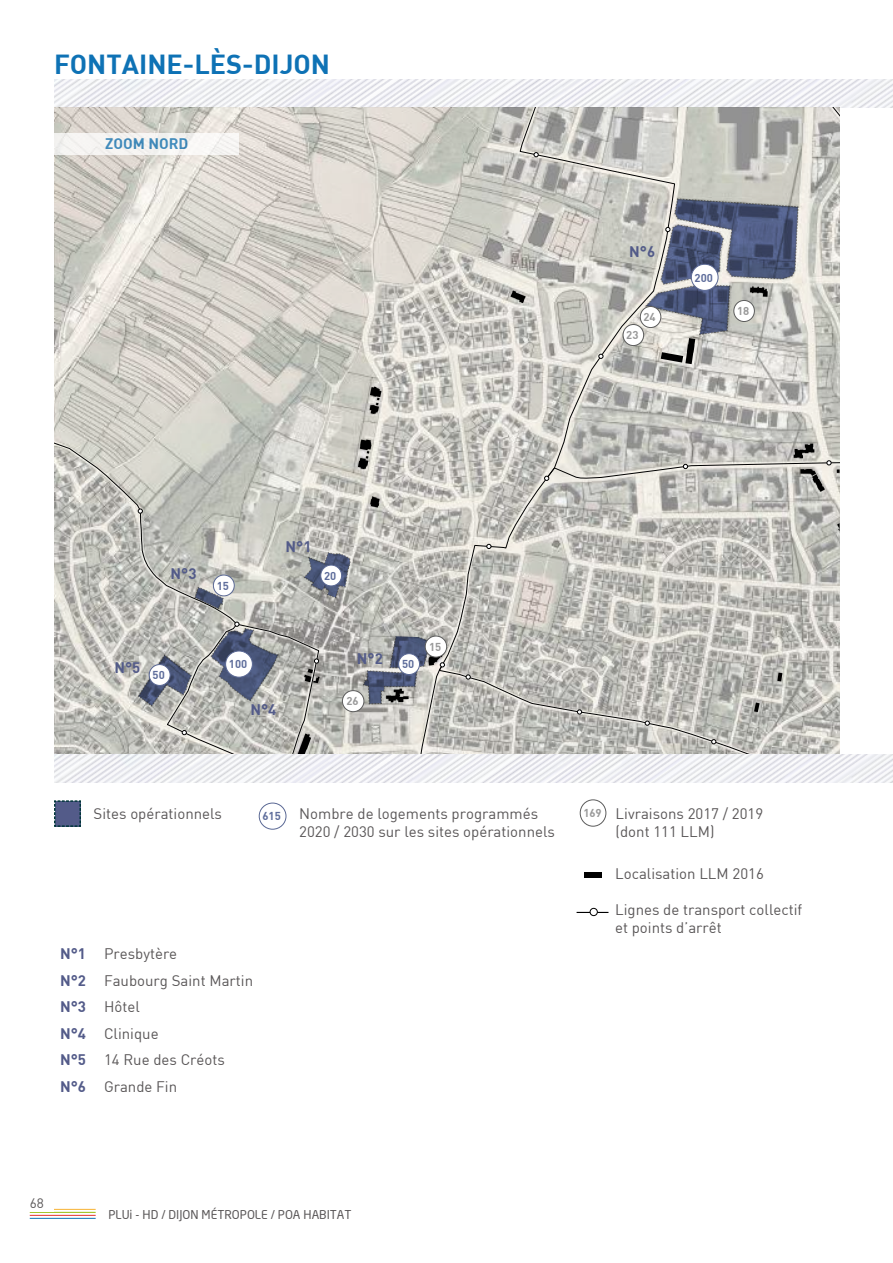
<style>
.page{position:relative;width:893px;height:1263px;background:#fff}
.page>*{position:absolute;margin:0;border:0;box-sizing:border-box;transform-origin:0 0}
.t1{font:700 27px "DIN";color:#0e72b5}
.t2{font:15px/26.5px "DIN";color:#5a5758}
.t3{font:700 15px/26.5px "DIN";color:#535b89;text-align:justify}
.t4{font:700 15px "DIN";color:#0e72b5}
.t5{font:13.5px "DIN";color:#5a5758}
.t6{font:12px "Neo Sans";color:#5a5758}
.t7{font:700 11.25px "DIN";color:#5e6d9b}
.t8{font:700 11.25px "DIN";color:#999}
</style>
<div class="page">
<img style="left:55px;top:80px;width:838px;height:28px">
<hr style="left:53px;top:1209px;width:43px;height:1px;background:#f8b333">
<hr style="left:30px;top:1212px;width:66px;height:1px;background:#97bf0d">
<hr style="left:30px;top:1215px;width:66px;height:1px;background:#e5322d">
<hr style="left:30px;top:1218px;width:66px;height:1px;background:#0e72b5">
<div style="left:30px;top:1198px;width:24px;height:14px;background:#fff"></div>
<div style="left:259px;top:802px;width:27px;height:28px;border:1px solid #5a6894;border-radius:50%"></div>
<div style="left:580px;top:799px;width:26px;height:27px;border:1px solid #5c5c5c;border-radius:50%"></div>
<svg style="left:54px;top:800px;width:27px;height:27px"></svg>
<img style="left:55px;top:108px;width:303px;height:647px">
<svg style="left:55px;top:435px;width:296px;height:320px;background:#babbb6"></svg>
<svg style="left:358px;top:108px;width:481px;height:647px;background:#bfbeba"></svg>
<div style="left:321px;top:565px;width:21px;height:21px;background:#fff;border-radius:50%"></div>
<div style="left:320px;top:565px;width:22px;height:21px;border:1px solid #5a6894;border-radius:50%"></div>
<div style="left:399px;top:654px;width:20px;height:20px;background:#fff;border-radius:50%"></div>
<div style="left:398px;top:653px;width:22px;height:22px;border:1px solid #5a6894;border-radius:50%"></div>
<div style="left:149px;top:664px;width:21px;height:21px;background:#fff;border-radius:50%"></div>
<div style="left:149px;top:664px;width:22px;height:22px;border:1px solid #5a6894;border-radius:50%"></div>
<div style="left:213px;top:575px;width:21px;height:21px;background:#fff;border-radius:50%"></div>
<div style="left:213px;top:574px;width:22px;height:22px;border:1px solid #5a6894;border-radius:50%"></div>
<div style="left:342px;top:691px;width:22px;height:21px;background:#fff;border-radius:50%"></div>
<div style="left:342px;top:690px;width:22px;height:22px;border:1px solid #5c5c5c;border-radius:50%"></div>
<div style="left:425px;top:636px;width:22px;height:21px;background:#fff;border-radius:50%"></div>
<div style="left:425px;top:636px;width:22px;height:21px;border:1px solid #5c5c5c;border-radius:50%"></div>
<div style="left:691px;top:264px;width:27px;height:26px;background:#fff;border-radius:50%"></div>
<div style="left:691px;top:264px;width:28px;height:27px;border:1px solid #5a6894;border-radius:50%"></div>
<div style="left:226px;top:651px;width:26px;height:26px;background:#fff;border-radius:50%"></div>
<div style="left:225px;top:650px;width:28px;height:28px;border:1px solid #5a6894;border-radius:50%"></div>
<div style="left:623px;top:324px;width:21px;height:22px;background:#fff;border-radius:50%"></div>
<div style="left:623px;top:324px;width:21px;height:22px;border:1px solid #5c5c5c;border-radius:50%"></div>
<div style="left:640px;top:306px;width:21px;height:22px;background:#fff;border-radius:50%"></div>
<div style="left:640px;top:306px;width:21px;height:22px;border:1px solid #5c5c5c;border-radius:50%"></div>
<div style="left:734px;top:300px;width:20px;height:21px;background:#fff;border-radius:50%"></div>
<div style="left:733px;top:300px;width:22px;height:22px;border:1px solid #5c5c5c;border-radius:50%"></div>
<div style="left:55px;top:133px;width:184px;height:22px;background:#f6f4f3"></div>
<img style="left:55px;top:755px;width:838px;height:28px">
<div style="left:584px;top:872px;width:17px;height:6px;background:#000"></div>
<hr style="left:577px;top:912px;width:31px;height:1px;background:#000">
<div style="left:590px;top:908px;width:7px;height:7px;background:#fff;border-radius:50%"></div>
<div style="left:590px;top:908px;width:8px;height:8px;border:1px solid #000;border-radius:50%"></div>
<h1 class="t1" style="left:54px;top:51px;width:278px">FONTAINE-LÈS-DIJON</h1>
<p class="t4" style="left:105px;top:136px;width:85px">ZOOM NORD</p>
<p class="t3" style="left:629px;top:239px;width:27px">N°6</p>
<p class="t8" style="left:643px;top:312px;width:14px">24</p>
<p class="t8" style="left:626px;top:330px;width:14px">23</p>
<p class="t7" style="left:695px;top:272px;width:20px">200</p>
<p class="t8" style="left:737px;top:306px;width:14px">18</p>
<p class="t3" style="left:171px;top:561px;width:27px">N°3</p>
<p class="t3" style="left:114px;top:655px;width:27px">N°5</p>
<p class="t7" style="left:153px;top:670px;width:14px">50</p>
<p class="t7" style="left:217px;top:580px;width:14px">15</p>
<p class="t3" style="left:286px;top:534px;width:27px">N°1</p>
<p class="t7" style="left:324px;top:570px;width:14px">20</p>
<p class="t7" style="left:229px;top:659px;width:20px">100</p>
<p class="t3" style="left:250px;top:697px;width:27px">N°4</p>
<p class="t3" style="left:357px;top:646px;width:27px">N°2</p>
<p class="t8" style="left:346px;top:696px;width:14px">26</p>
<p class="t7" style="left:402px;top:659px;width:14px">50</p>
<p class="t8" style="left:429px;top:641px;width:14px">15</p>
<p class="t2" style="left:94px;top:801px;width:130px">Sites opérationnels</p>
<p class="t2" style="left:299px;top:801px;width:240px">Nombre de logements programmés</p>
<p class="t8" style="left:583px;top:808px;width:20px">169</p>
<p class="t2" style="left:299px;top:819px;width:257px">2020 / 2030 sur les sites opérationnels</p>
<p class="t7" style="left:263px;top:811px;width:20px">615</p>
<p class="t3" style="left:60px;top:941px;width:27px">N°1<br>N°2<br>N°3<br>N°4<br>N°5<br>N°6</p>
<p class="t2" style="left:104px;top:941px;width:151px">Presbytère<br>Faubourg Saint Martin<br>Hôtel<br>Clinique<br>14 Rue des Créots<br>Grande Fin</p>
<p class="t2" style="left:616px;top:806px;width:149px;line-height:18px">Livraisons 2017 / 2019 (dont 111 LLM</p>
<p class="t2" style="left:710px;top:819px;width:6px">)</p>
<p class="t2" style="left:615px;top:861px;width:95px">Localisation LLM</p>
<p class="t2" style="left:732px;top:861px;width:33px">2016</p>
<p class="t2" style="left:615px;top:901px;width:189px;line-height:18px">Lignes de transport collectif et points d’arrêt</p>
<p class="t5" style="left:30px;top:1197px;width:16px">68</p>
<p class="t6" style="left:108px;top:1207px;width:244px">PLUI - HD / DIJON MÉTROPOLE / POA HABITAT</p>
</div>
